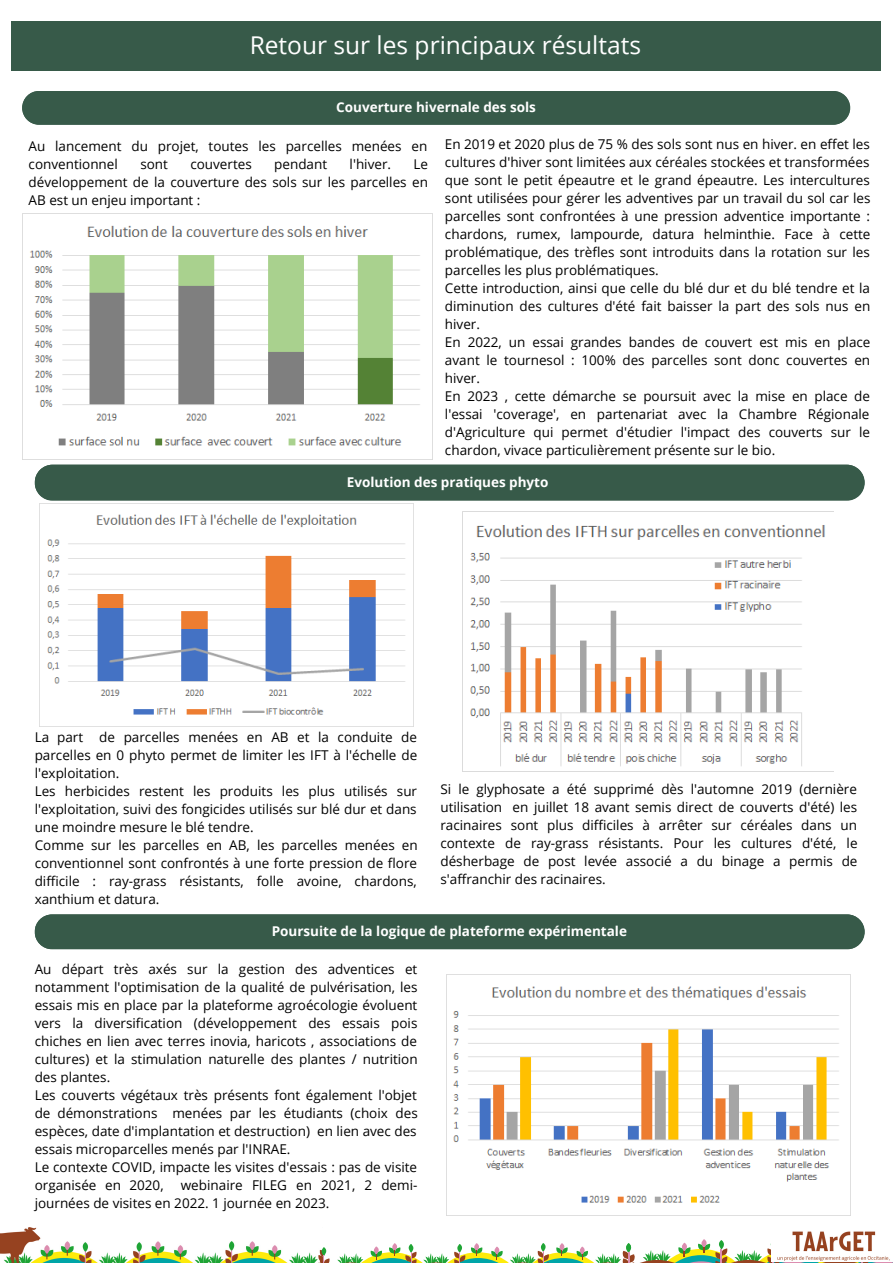
<style>
.page{position:relative;width:893px;height:1264px;background:#fff}
.page>*{position:absolute;margin:0;border:0;box-sizing:border-box;transform-origin:0 0}
.t1{font:24.45px "Open Sans";color:#fff}
.t2{font:13.5px/18px "Open Sans";color:#000;text-align:justify}
.t3{font:700 13.5px "Open Sans";color:#fff}
</style>
<div class="page">
<div style="left:22px;top:91px;width:827px;height:34px;background:#375a49"></div>
<img style="left:22px;top:213px;width:410px;height:246px">
<div style="left:35px;top:464px;width:829px;height:36px;background:#375a49"></div>
<img style="left:40px;top:503px;width:373px;height:212px">
<img style="left:0;top:1227px;width:307px;height:35px">
<svg style="left:307px;top:1239px;width:585px;height:24px"></svg>
<img style="left:771px;top:1231px;width:121px;height:30px">
<img style="left:462px;top:511px;width:371px;height:260px">
<div style="left:35px;top:914px;width:829px;height:35px;background:#375a49"></div>
<img style="left:446px;top:974px;width:404px;height:241px">
<div style="left:12px;top:21px;width:868px;height:50px;background:#375a49"></div>
<p class="t1" style="left:250px;top:28px;width:393px">Retour sur les principaux résultats</p>
<p class="t3" style="left:336px;top:98px;width:201px">Couverture hivernale des sols</p>
<p class="t2" style="left:29px;top:137px;width:400px">Au lancement du projet, toutes les parcelles menées en conventionnel</p>
<p class="t2" style="left:140px;top:155px;width:29px">sont</p>
<p class="t2" style="left:190px;top:155px;width:63px">couvertes</p>
<p class="t2" style="left:274px;top:155px;width:54px">pendant</p>
<p class="t2" style="left:349px;top:155px;width:43px">l'hiver.</p>
<p class="t2" style="left:29px;top:155px;width:401px;text-indent:385px">Le développement de la couverture des sols sur les parcelles en AB est un enjeu important :</p>
<p class="t2" style="left:445px;top:135px;width:427px">En 2019 et 2020 plus de 75 % des sols sont nus en hiver. en effet les cultures d'hiver sont limitées aux céréales stockées et transformées que sont le petit épeautre et le grand épeautre. Les intercultures sont utilisées pour gérer les adventives par un travail du sol car les parcelles sont confrontées à une pression adventice importante : chardons, rumex, lampourde, datura helminthie. Face à cette problématique, des trèfles sont introduits dans la rotation sur les parcelles les plus problématiques.</p>
<p class="t2" style="left:445px;top:279px;width:427px">Cette introduction, ainsi que celle du blé dur et du blé tendre et la diminution des cultures d'été fait baisser la part des sols nus en hiver.</p>
<p class="t2" style="left:445px;top:333px;width:427px">En 2022, un essai grandes bandes de couvert est mis en place avant le tournesol : 100% des parcelles sont donc couvertes en hiver.</p>
<p class="t2" style="left:445px;top:387px;width:426px">En 2023 , cette démarche se poursuit avec la mise en place de l'essai 'coverage', en partenariat avec la Chambre Régionale d'Agriculture qui permet d'étudier l'impact des couverts sur le chardon, vivace particulièrement présente sur le bio.</p>
<p class="t3" style="left:347px;top:473px;width:203px">Evolution des pratiques phyto</p>
<p class="t2" style="left:35px;top:727px;width:384px">La part de parcelles menées en AB et la conduite de parcelles en 0 phyto permet de limiter les IFT à l'échelle de l'exploitation.</p>
<p class="t2" style="left:35px;top:781px;width:384px">Les herbicides restent les produits les plus utilisés sur l'exploitation, suivi des fongicides utilisés sur blé dur et dans une moindre mesure le blé tendre.</p>
<p class="t2" style="left:35px;top:835px;width:384px">Comme sur les parcelles en AB, les parcelles menées en conventionnel sont confrontés à une forte pression de flore difficile : ray-grass résistants, folle avoine, chardons, xanthium et datura.</p>
<p class="t3" style="left:272px;top:921px;width:357px">Poursuite de la logique de plateforme expérimentale</p>
<p class="t2" style="left:440px;top:779px;width:418px">Si le glyphosate a été supprimé dès l'automne 2019 (dernière utilisation en juillet 18 avant semis direct de couverts d'été) les racinaires sont plus difficiles à arrêter sur céréales dans un contexte de ray-grass résistants. Pour les cultures d'été, le désherbage de post levée associé a du binage a permis de s'affranchir des racinaires.</p>
<p class="t2" style="left:35px;top:959px;width:384px">Au départ très axés sur la gestion des adventices et notamment l'optimisation de la qualité de pulvérisation, les essais mis en place par la plateforme agroécologie évoluent vers la diversification (développement des essais pois chiches en lien avec terres inovia, haricots , associations de cultures) et la stimulation naturelle des plantes / nutrition des plantes.</p>
<p class="t2" style="left:35px;top:1085px;width:384px">Les couverts végétaux très présents font également l'objet de démonstrations menées par les étudiants (choix des espèces, date d'implantation et destruction) en lien avec des essais microparcelles menés par l'INRAE.</p>
<p class="t2" style="left:35px;top:1157px;width:384px">Le contexte COVID, impacte les visites d'essais : pas de visite organisée en 2020,</p>
<p class="t2" style="left:35px;top:1175px;width:384px;text-indent:146px">webinaire FILEG en 2021, 2 demi&shy;journées de visites en 2022. 1 journée en 2023.</p>
</div>
